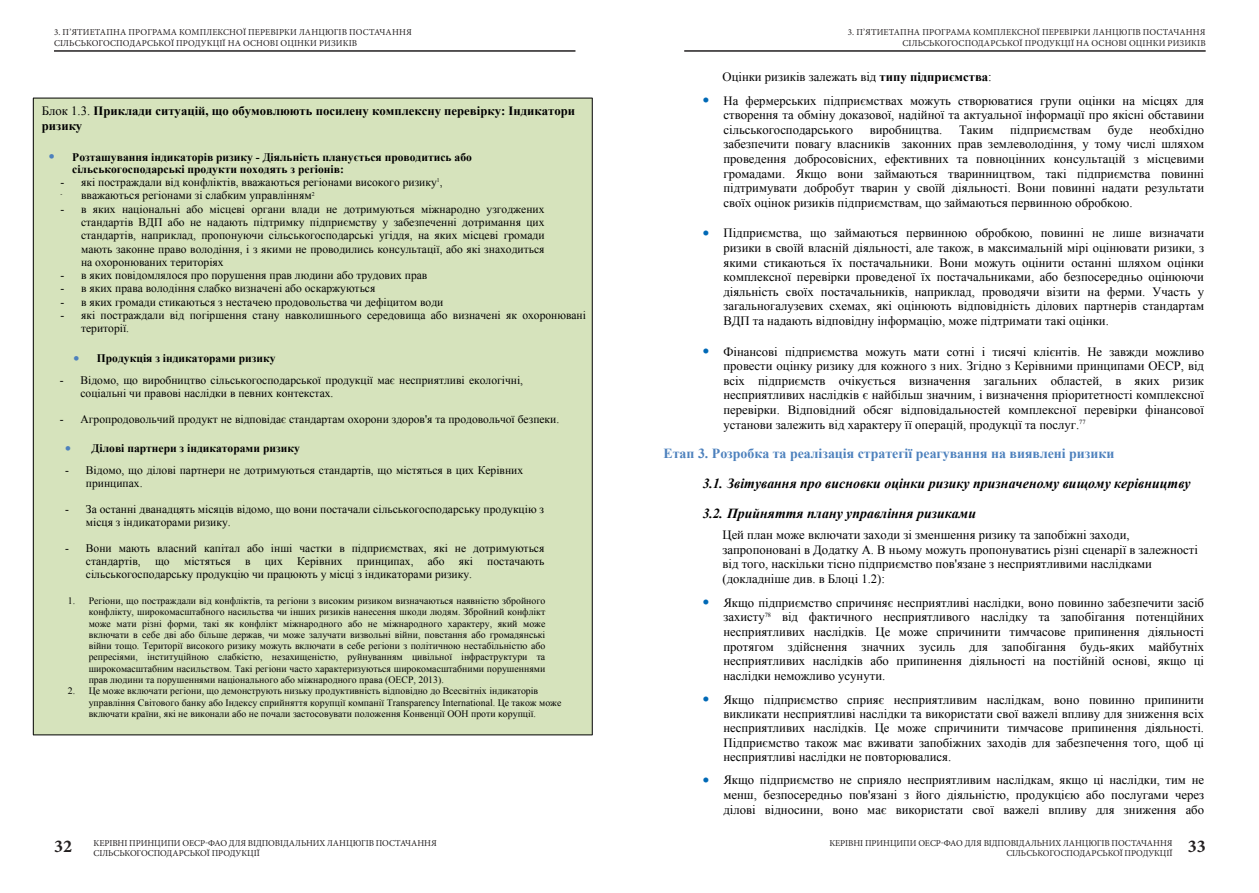
<style>
.page{position:relative;width:1259px;height:893px;background:#fff}
.page>*{position:absolute;margin:0;border:0;box-sizing:border-box;transform-origin:0 0}
.t1{font:700 18px "Minion Pro";color:#231f20}
.t2{font:italic 700 13.8px/29.8px "Times New Roman";color:#000}
.t3{font:12.75px/14.5px "Times New Roman";color:#000;text-align:justify}
.t4{font:700 12.75px/14.5px "Times New Roman";color:#000}
.t5{font:11.55px/13.4px "Times New Roman";color:#000}
.t6{font:700 11.55px/12.8px "Times New Roman";color:#000}
.t7{font:9.75px/11.2px "Times New Roman";color:#000;text-align:justify}
.t8{font:9px/10.8px "Minion Pro";letter-spacing:.01em;color:#231f20}
.t9{font:9px/10.8px "Minion Pro";letter-spacing:-.01em;color:#231f20}
.s1{font-weight:400}
.s2{color:#4d81bd}
.s3{font-weight:700}
.s4{color:#0069b6}
.s5{font-style:normal;color:#4d81bd}
</style>
<div class="page">
<hr style="left:54px;top:50px;width:521px;height:2px;background:#231f20">
<hr style="left:684px;top:50px;width:521px;height:2px;background:#231f20">
<div style="left:33px;top:98px;width:559px;height:637px;background:#d6e3bc"></div>
<hr style="left:33px;top:98px;width:1px;height:637px;background:#000">
<hr style="left:592px;top:98px;width:1px;height:637px;background:#000">
<hr style="left:33px;top:98px;width:559px;height:1px;background:#000">
<hr style="left:33px;top:735px;width:559px;height:1px;background:#000">
<p class="t8" style="left:54px;top:27px;width:359px">3. П’ЯТИЕТАПНА ПРОГРАМА КОМПЛЕКСНОЇ ПЕРЕВІРКИ ЛАНЦЮГІВ ПОСТАЧАННЯ<br>СІЛЬСЬКОГОСПОДАРСЬКОЇ ПРОДУКЦІЇ НА ОСНОВІ ОЦІНКИ РИЗИКІВ</p>
<p class="t8" style="left:848px;top:27px;width:359px;text-align:right">3. П’ЯТИЕТАПНА ПРОГРАМА КОМПЛЕКСНОЇ ПЕРЕВІРКИ ЛАНЦЮГІВ ПОСТАЧАННЯ<br>СІЛЬСЬКОГОСПОДАРСЬКОЇ ПРОДУКЦІЇ НА ОСНОВІ ОЦІНКИ РИЗИКІВ</p>
<p class="t4" style="left:42px;top:104px;width:535px"><span class="s1">Блок 1.3.</span> Приклади ситуацій, що обумовлюють посилену комплексну перевірку: Індикатори ризику</p>
<p class="t6" style="left:72px;top:150px;width:401px;text-indent:-24px"><span class="s2">•</span> Розташування індикаторів ризику - Діяльність планується проводитись або сільськогосподарські продукти походять з регіонів:</p>
<p class="t5" style="left:60px;top:175px;width:384px">- які постраждали від конфліктів, вважаються регіонами високого ризику<sup>1</sup>,</p>
<p class="t5" style="left:60px;top:189px;width:256px"><sup>-</sup> вважаються регіонами зі слабким управлінням<sup>2</sup></p>
<p class="t5" style="left:81px;top:202px;width:465px;text-align:justify;text-indent:-21px">- в яких національні або місцеві органи влади не дотримуються міжнародно узгоджених стандартів ВДП або не надають підтримку підприємству у забезпеченні дотримання цих стандартів, наприклад, пропонуючи сільськогосподарські угіддя, на яких місцеві громади мають законне право володіння, і з якими не проводились консультації, або які знаходиться на охоронюваних територіях</p>
<p class="t5" style="left:60px;top:268px;width:368px">- в яких повідомлялося про порушення прав людини або трудових прав</p>
<p class="t5" style="left:60px;top:282px;width:316px">- в яких права володіння слабко визначені або оскаржуються</p>
<p class="t5" style="left:60px;top:295px;width:384px">- в яких громади стикаються з нестачею продовольства чи дефіцитом води</p>
<p class="t5" style="left:81px;top:308px;width:506px;text-indent:-21px">- які постраждали від погіршення стану навколишнього середовища або визначені як охоронювані території.</p>
<p class="t6" style="left:73px;top:351px;width:204px"><span class="s2">•</span> Продукція з індикаторами ризику</p>
<p class="t5" style="left:80px;top:373px;width:444px;text-indent:-21px">- Відомо, що виробництво сільськогосподарської продукції має несприятливі екологічні, соціальні чи правові наслідки в певних контекстах.</p>
<p class="t5" style="left:60px;top:412px;width:501px">- Агропродовольчий продукт не відповідає стандартам охорони здоров'я та продовольчої безпеки.</p>
<p class="t6" style="left:65px;top:442px;width:236px"><span class="s2">•</span> Ділові партнери з індикаторами ризику</p>
<p class="t5" style="left:86px;top:463px;width:439px;text-indent:-21px">- Відомо, що ділові партнери не дотримуються стандартів, що містяться в цих Керівних принципах.</p>
<p class="t5" style="left:86px;top:502px;width:460px;text-indent:-21px">- За останні дванадцять місяців відомо, що вони постачали сільськогосподарську продукцію з місця з індикаторами ризику.</p>
<p class="t5" style="left:86px;top:541px;width:460px;text-align:justify;text-indent:-21px">- Вони мають власний капітал або інші частки в підприємствах, які не дотримуються стандартів, що містяться в цих Керівних принципах, або які постачають сільськогосподарську продукцію чи працюють у місці з індикаторами ризику.</p>
<p class="t7" style="left:89px;top:595px;width:458px;text-indent:-21px">1. Регіони, що постраждали від конфліктів, та регіони з високим ризиком визначаються наявністю збройного конфлікту, широкомасштабного насильства чи інших ризиків нанесення шкоди людям. Збройний конфлікт може мати різні форми, такі як конфлікт міжнародного або не міжнародного характеру, який може включати в себе дві або більше держав, чи може залучати визвольні війни, повстання або громадянські війни тощо. Території високого ризику можуть включати в себе регіони з політичною нестабільністю або репресіями, інституційною слабкістю, незахищеністю, руйнуванням цивільної інфраструктури та широкомасштабним насильством. Такі регіони часто характеризуються широкомасштабними порушеннями прав людини та порушеннями національного або міжнародного права (ОЕСР, 2013).</p>
<p class="t7" style="left:89px;top:685px;width:474px;text-align:left;text-indent:-21px">2. Це може включати регіони, що демонструють низьку продуктивність відповідно до Всесвітніх індикаторів управління Світового банку або Індексу сприйняття корупції компанії Transparency International. Це також може включати країни, які не виконали або не почали застосовувати положення Конвенції ООН проти корупції.</p>
<p class="t3" style="left:722px;top:69px;width:271px">Оцінки ризиків залежать від <span class="s3">типу підприємства</span>:</p>
<p class="t3" style="left:723px;top:93px;width:482px;text-indent:-21px"><span class="s4">•</span> На фермерських підприємствах можуть створюватися групи оцінки на місцях для створення та обміну доказової, надійної та актуальної інформації про якісні обставини сільськогосподарського</p>
<p class="t3" style="left:723px;top:122px;width:482px;text-indent:426px">необхідно забезпечити повагу власників законних прав землеволодіння, у тому числі шляхом проведення добросовісних, ефективних та повноцінних консультацій з місцевими громадами. Якщо вони займаються тваринництвом, такі підприємства повинні підтримувати добробут тварин у своїй діяльності. Вони повинні надати результати своїх оцінок ризиків підприємствам, що займаються первинною обробкою.</p>
<p class="t3" style="left:723px;top:226px;width:482px;text-indent:-21px"><span class="s4">•</span> Підприємства, що займаються первинною обробкою, повинні не лише визначати ризики в своїй власній діяльності, але також, в максимальній мірі оцінювати ризики, з якими стикаються їх постачальники. Вони можуть оцінити останні шляхом оцінки комплексної перевірки проведеної їх постачальниками, або безпосередньо оцінюючи діяльність своїх постачальників, наприклад, проводячи візити на ферми. Участь у загальногалузевих схемах, які оцінюють відповідність ділових партнерів стандартам ВДП та надають відповідну інформацію, може підтримати такі оцінки.</p>
<p class="t3" style="left:723px;top:344px;width:482px;text-indent:-21px"><span class="s4">•</span> Фінансові підприємства можуть мати сотні і тисячі клієнтів. Не завжди можливо провести оцінку ризику для кожного з них. Згідно з Керівними принципами ОЕСР, від всіх підприємств очікується визначення загальних областей, в яких ризик несприятливих наслідків є найбільш значним, і визначення пріоритетності комплексної перевірки. Відповідний обсяг відповідальностей комплексної перевірки фінансової установи залежить від характеру її операцій, продукції та послуг.<sup>77</sup></p>
<p class="t2" style="left:703px;top:438px;width:489px;text-indent:-39px"><span class="s5">Етап 3. Розробка та реалізація стратегії реагування на виявлені ризики<br></span>3.1. Звітування про висновки оцінки ризику призначеному вищому керівництву<br>3.2. Прийняття плану управління ризиками</p>
<p class="t3" style="left:722px;top:527px;width:477px;text-align:left">Цей план може включати заходи зі зменшення ризику та запобіжні заходи, запропоновані в Додатку А. В ньому можуть пропонуватись різні сценарії в залежності від того, наскільки тісно підприємство пов'язане з несприятливими наслідками (докладніше див. в Блоці 1.2):</p>
<p class="t3" style="left:723px;top:595px;width:482px;text-indent:-21px"><span class="s4">•</span> Якщо підприємство спричиняє несприятливі наслідки, воно повинно забезпечити засіб захисту<sup>78</sup> від фактичного несприятливого наслідку та запобігання потенційних несприятливих наслідків. Це може спричинити тимчасове припинення діяльності протягом здійснення значних зусиль для запобігання будь-яких майбутніх несприятливих наслідків або припинення діяльності на постійній основі, якщо ці наслідки неможливо усунути.</p>
<p class="t3" style="left:723px;top:692px;width:482px;text-indent:-21px"><span class="s4">•</span> Якщо підприємство сприяє несприятливим наслідкам, воно повинно припинити викликати несприятливі наслідки та використати свої важелі впливу для зниження всіх несприятливих наслідків. Це може спричинити тимчасове припинення діяльності.<br>Підприємство також має вживати запобіжних заходів для забезпечення того, щоб ці несприятливі наслідки не повторювалися.</p>
<p class="t3" style="left:723px;top:773px;width:482px;text-indent:-21px"><span class="s4">•</span> Якщо підприємство не сприяло несприятливим наслідкам, якщо ці наслідки, тим не менш, безпосередньо пов'язані з його діяльністю, продукцією або послугами через ділові відносини, воно має використати свої важелі впливу для зниження або</p>
<p class="t3" style="left:869px;top:122px;width:74px">виробництва.</p>
<p class="t3" style="left:959px;top:122px;width:36px">Таким</p>
<p class="t3" style="left:1010px;top:122px;width:83px">підприємствам</p>
<p class="t3" style="left:1107px;top:122px;width:26px">буде</p>
<p class="t9" style="left:94px;top:837px;width:345px">КЕРІВНІ ПРИНЦИПИ ОЕСР-ФАО ДЛЯ ВІДПОВІДАЛЬНИХ ЛАНЦЮГІВ ПОСТАЧАННЯ<br>СІЛЬСЬКОГОСПОДАРСЬКОЇ ПРОДУКЦІЇ</p>
<p class="t9" style="left:829px;top:837px;width:345px;text-align:right">КЕРІВНІ ПРИНЦИПИ ОЕСР-ФАО ДЛЯ ВІДПОВІДАЛЬНИХ ЛАНЦЮГІВ ПОСТАЧАННЯ<br>СІЛЬСЬКОГОСПОДАРСЬКОЇ ПРОДУКЦІЇ</p>
<h1 class="t1" style="left:54px;top:834px;width:19px">32</h1>
<h1 class="t1" style="left:1187px;top:834px;width:19px">33</h1>
</div>
